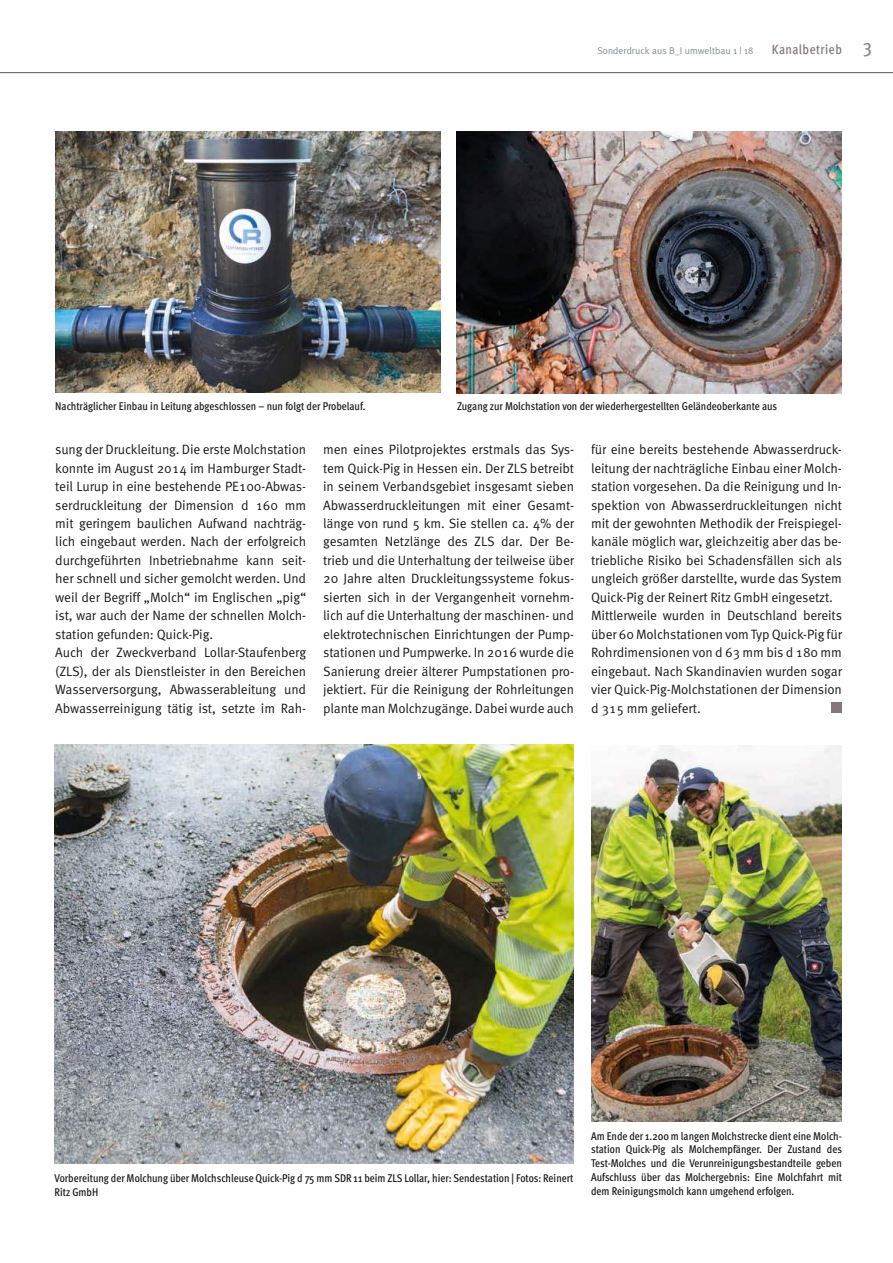
<style>
.page{position:relative;width:893px;height:1263px;background:#fff}
.page>*{position:absolute;margin:0;border:0;box-sizing:border-box;transform-origin:0 0}
.t1{font:13.5px/18.5px "Meta OT";letter-spacing:-.01em;color:#191918}
.t2{font:500 condensed 13.5px "Meta OT";letter-spacing:.035em;color:#87767b}
.t3{font:500 condensed 11.25px/13.8px "Meta OT";color:#191918;text-align:justify}
.t4{font:9.75px "Meta Plus Normal";color:#838b90}
.s1{font-size:19.5px;color:#838b90}
</style>
<div class="page">
<hr style="left:0;top:72px;width:893px;height:1px;background:#575656">
<img style="left:55px;top:132px;width:385px;height:261px">
<img style="left:456px;top:132px;width:386px;height:261px">
<div style="left:831px;top:702px;width:11px;height:10px;background:#87767b"></div>
<img style="left:55px;top:744px;width:519px;height:419px">
<img style="left:591px;top:745px;width:251px;height:377px">
<p class="t4" style="left:597px;top:46px;width:157px">Sonderdruck aus B_I umweltbau 1 | 18</p>
<p class="t2" style="left:772px;top:41px;width:102px">Kanalbetrieb <span class="s1">3</span></p>
<p class="t3" style="left:55px;top:400px;width:312px">Nachträglicher Einbau in Leitung abgeschlossen – nun folgt der Probelauf.</p>
<p class="t3" style="left:457px;top:400px;width:322px">Zugang zur Molchstation von der wiederhergestellten Geländeoberkante aus</p>
<p class="t1" style="left:55px;top:441px;width:252px">sung der Druckleitung. Die erste Molchstation konnte im August 2014 im Hamburger Stadt&shy;teil Lurup in eine bestehende PE100-Abwas&shy;serdruckleitung der Dimension d 160 mm mit geringem baulichen Aufwand nachträg&shy;lich eingebaut werden. Nach der erfolgreich durchgeführten Inbetriebnahme kann seit&shy;her schnell und sicher gemolcht werden. Und weil der Begriff „Molch“ im Englischen „pig“ ist, war auch der Name der schnellen Molch&shy;station gefunden: Quick-Pig.<br>Auch der Zweckverband Lollar-Staufenberg (ZLS), der als Dienstleister in den Bereichen Wasserversorgung, Abwasserableitung und Abwasserreinigung tätig ist, setzte im Rah-</p>
<p class="t1" style="left:323px;top:441px;width:253px;text-align:justify">men eines Pilotprojektes erstmals das Sys&shy;tem Quick-Pig in Hessen ein. Der ZLS betreibt in seinem Verbandsgebiet insgesamt sieben Abwasserdruckleitungen mit einer Gesamt&shy;länge von rund 5 km. Sie stellen ca. 4% der gesamten Netzlänge des ZLS dar. Der Be&shy;trieb und die Unterhaltung der teilweise über 20 Jahre alten Druckleitungssysteme fokus&shy;sierten sich in der Vergangenheit vornehm&shy;lich auf die Unterhaltung der maschinen- und elektrotechnischen Einrichtungen der Pump&shy;stationen und Pumpwerke. In 2016 wurde die Sanierung dreier älterer Pumpstationen pro&shy;jektiert. Für die Reinigung der Rohrleitungen plante man Molchzugänge. Dabei wurde auch</p>
<p class="t1" style="left:591px;top:441px;width:253px">für eine bereits bestehende Abwasserdruck&shy;leitung der nachträgliche Einbau einer Molch&shy;station vorgesehen. Da die Reinigung und In&shy;spektion von Abwasserdruckleitungen nicht mit der gewohnten Methodik der Freispiegel&shy;kanäle möglich war, gleichzeitig aber das be&shy;triebliche Risiko bei Schadensfällen sich als ungleich größer darstellte, wurde das System Quick-Pig der Reinert Ritz GmbH eingesetzt.<br>Mittlerweile wurden in Deutschland bereits über 60 Molchstationen vom Typ Quick-Pig für Rohrdimensionen von d 63 mm bis d 180 mm eingebaut. Nach Skandinavien wurden sogar vier Quick-Pig-Molchstationen der Dimension d 315 mm geliefert.</p>
<p class="t3" style="left:55px;top:1172px;width:520px">Vorbereitung der Molchung über Molchschleuse Quick-Pig d 75 mm SDR 11 beim ZLS Lollar, hier: Sendestation | Fotos: Reinert<br>Ritz GmbH</p>
<p class="t3" style="left:591px;top:1130px;width:252px">Am Ende der 1.200 m langen Molchstrecke dient eine Molch&shy;station Quick-Pig als Molchempfänger. Der Zustand des Test-Molches und die Verunreinigungsbestandteile geben Aufschluss über das Molchergebnis: Eine Molchfahrt mit dem Reinigungsmolch kann umgehend erfolgen.</p>
</div>
